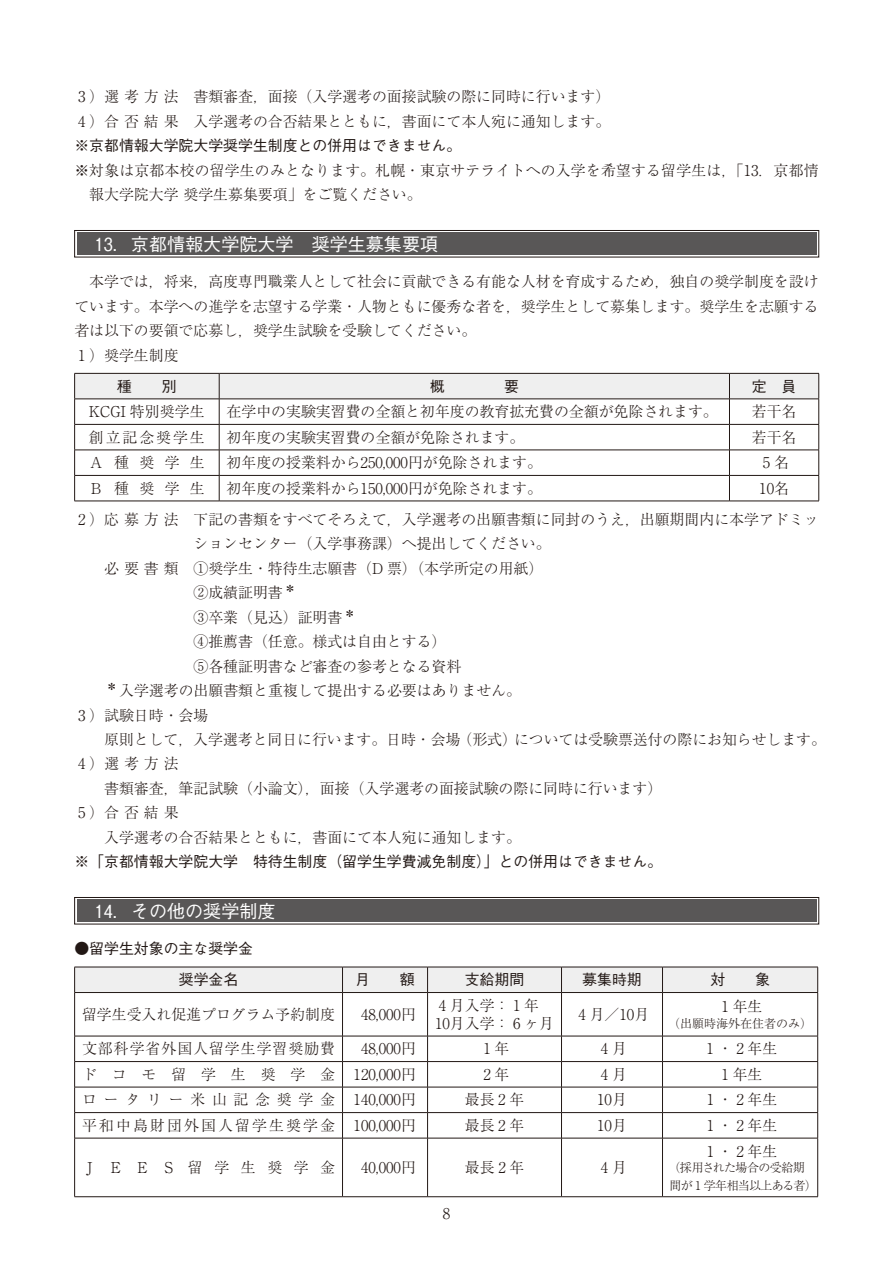
<style>
.page{position:relative;width:893px;height:1263px;background:#fff}
.page>*{position:absolute;margin:0;border:0;box-sizing:border-box;transform-origin:0 0}
.t1{font:500 18px "Gothic BBB Pro";color:#fff}
.t2{font:300 14.85px/24.5px "Ryumin Pro";color:#221815}
.t3{font:500 14.85px/31px "Gothic BBB Pro";color:#221815}
.t4{font:300 14.85px "Ryumin Pro";letter-spacing:.145em;color:#221815}
.t5{font:300 14.85px "Ryumin Pro";letter-spacing:.455em;color:#221815}
.t6{font:300 14.85px "Ryumin Pro";letter-spacing:1em;color:#221815}
.t7{font:300 14.85px "Ryumin Pro";letter-spacing:.065em;color:#221815}
.t8{font:300 14.85px "Ryumin Pro";letter-spacing:.78em;color:#221815}
.t9{font:300 14.85px "Ryumin Pro";letter-spacing:.13em;color:#221815}
.t10{font:300 12px/18px "Ryumin Pro";letter-spacing:-.06em;color:#221815}
.t11{font:300 12px "Ryumin Pro";color:#221815}
</style>
<div class="page">
<div style="left:77px;top:233px;width:740px;height:22px;background:#595757"></div>
<div style="left:74px;top:230px;width:745px;height:27px;border:1px solid #221815"></div>
<svg style="left:74px;top:373px;width:745px;height:128px"></svg>
<hr style="left:74px;top:501px;width:145px;height:1px;background:#221815">
<hr style="left:219px;top:501px;width:510px;height:1px;background:#221815">
<hr style="left:729px;top:501px;width:90px;height:1px;background:#221815">
<div style="left:77px;top:899px;width:740px;height:23px;background:#595757"></div>
<div style="left:74px;top:897px;width:745px;height:27px;border:1px solid #221815"></div>
<div style="left:74px;top:967px;width:744px;height:25px;background:#efefef"></div>
<hr style="left:74px;top:992px;width:268px;height:1px;background:#221815">
<hr style="left:74px;top:993px;width:1px;height:43px;background:#221815">
<hr style="left:342px;top:992px;width:86px;height:1px;background:#221815">
<hr style="left:342px;top:993px;width:1px;height:43px;background:#221815">
<hr style="left:428px;top:992px;width:133px;height:1px;background:#221815">
<hr style="left:427px;top:993px;width:1px;height:43px;background:#221815">
<hr style="left:561px;top:992px;width:101px;height:1px;background:#221815">
<hr style="left:561px;top:993px;width:1px;height:43px;background:#221815">
<hr style="left:662px;top:992px;width:156px;height:1px;background:#221815">
<hr style="left:662px;top:993px;width:1px;height:43px;background:#221815">
<hr style="left:817px;top:993px;width:1px;height:43px;background:#221815">
<hr style="left:74px;top:1036px;width:268px;height:1px;background:#221815">
<hr style="left:342px;top:1036px;width:86px;height:1px;background:#221815">
<hr style="left:428px;top:1036px;width:133px;height:1px;background:#221815">
<hr style="left:561px;top:1036px;width:101px;height:1px;background:#221815">
<hr style="left:662px;top:1036px;width:156px;height:1px;background:#221815">
<hr style="left:74px;top:1061px;width:268px;height:1px;background:#221815">
<hr style="left:342px;top:1061px;width:86px;height:1px;background:#221815">
<hr style="left:428px;top:1061px;width:133px;height:1px;background:#221815">
<hr style="left:561px;top:1061px;width:101px;height:1px;background:#221815">
<hr style="left:662px;top:1061px;width:156px;height:1px;background:#221815">
<hr style="left:74px;top:1087px;width:268px;height:1px;background:#221815">
<hr style="left:342px;top:1087px;width:86px;height:1px;background:#221815">
<hr style="left:428px;top:1087px;width:133px;height:1px;background:#221815">
<hr style="left:561px;top:1087px;width:101px;height:1px;background:#221815">
<hr style="left:662px;top:1087px;width:156px;height:1px;background:#221815">
<hr style="left:74px;top:1112px;width:268px;height:1px;background:#221815">
<svg style="left:74px;top:1036px;width:1px;height:102px"></svg>
<hr style="left:342px;top:1112px;width:86px;height:1px;background:#221815">
<svg style="left:342px;top:1036px;width:1px;height:102px"></svg>
<hr style="left:428px;top:1112px;width:133px;height:1px;background:#221815">
<svg style="left:427px;top:1036px;width:1px;height:102px"></svg>
<hr style="left:561px;top:1112px;width:101px;height:1px;background:#221815">
<svg style="left:561px;top:1036px;width:1px;height:102px"></svg>
<hr style="left:662px;top:1112px;width:156px;height:1px;background:#221815">
<svg style="left:662px;top:1036px;width:1px;height:102px"></svg>
<svg style="left:817px;top:1036px;width:1px;height:102px"></svg>
<hr style="left:74px;top:1138px;width:268px;height:1px;background:#221815">
<hr style="left:74px;top:1138px;width:1px;height:58px;background:#221815">
<hr style="left:342px;top:1138px;width:86px;height:1px;background:#221815">
<hr style="left:342px;top:1138px;width:1px;height:58px;background:#221815">
<hr style="left:428px;top:1138px;width:133px;height:1px;background:#221815">
<hr style="left:427px;top:1138px;width:1px;height:58px;background:#221815">
<hr style="left:561px;top:1138px;width:101px;height:1px;background:#221815">
<hr style="left:561px;top:1138px;width:1px;height:58px;background:#221815">
<hr style="left:662px;top:1138px;width:156px;height:1px;background:#221815">
<hr style="left:662px;top:1138px;width:1px;height:58px;background:#221815">
<hr style="left:817px;top:1138px;width:1px;height:58px;background:#221815">
<hr style="left:74px;top:1196px;width:268px;height:1px;background:#221815">
<hr style="left:342px;top:1196px;width:86px;height:1px;background:#221815">
<hr style="left:428px;top:1196px;width:133px;height:1px;background:#221815">
<hr style="left:561px;top:1196px;width:101px;height:1px;background:#221815">
<hr style="left:662px;top:1196px;width:156px;height:1px;background:#221815">
<p class="t2" style="left:78px;top:83px;width:534px">3 ）選考方法　書類審査，面接（入学選考の面接試験の際に同時に行います）<br>4 ）合否結果　入学選考の合否結果とともに，書面にて本人宛に通知します。</p>
<p class="t3" style="left:74px;top:128px;width:388px">※京都情報大学院大学奨学生制度との併用はできません。</p>
<p class="t2" style="left:89px;top:157px;width:731px;text-indent:-15px">※対象は京都本校の留学生のみとなります。札幌・東京サテライトへの入学を希望する留学生は，「13．京都情報大学院大学 奨学生募集要項」をご覧ください。</p>
<p class="t1" style="left:77px;top:229px;width:363px">　13．京都情報大学院大学 奨学生募集要項</p>
<p class="t2" style="left:74px;top:268px;width:746px;text-indent:15px">本学では，将来，高度専門職業人として社会に貢献できる有能な人材を育成するため，独自の奨学制度を設けています。本学への進学を志望する学業・人物ともに優秀な者を，奨学生として募集します。奨学生を志願する者は以下の要領で応募し，奨学生試験を受験してください。<br>1 ）奨学生制度</p>
<p class="t3" style="left:117px;top:369px;width:61px">種　　別</p>
<p class="t3" style="left:430px;top:369px;width:91px">概　　　　要</p>
<p class="t3" style="left:752px;top:369px;width:46px">定　員</p>
<p class="t2" style="left:89px;top:398px;width:117px">KCGI 特別奨学生</p>
<p class="t2" style="left:227px;top:398px;width:493px">在学中の実験実習費の全額と初年度の教育拡充費の全額が免除されます。</p>
<p class="t2" style="left:752px;top:398px;width:46px">若干名</p>
<p class="t9" style="left:89px;top:426px;width:117px">創立記念奨学生</p>
<p class="t2" style="left:227px;top:424px;width:299px">初年度の実験実習費の全額が免除されます。</p>
<p class="t2" style="left:752px;top:424px;width:46px">若干名</p>
<p class="t2" style="left:89px;top:449px;width:117px">Ａ種奨学生</p>
<p class="t2" style="left:227px;top:449px;width:317px">初年度の授業料から250,000円が免除されます。</p>
<p class="t2" style="left:763px;top:449px;width:28px">5名</p>
<p class="t2" style="left:89px;top:475px;width:117px">Ｂ種奨学生</p>
<p class="t2" style="left:227px;top:475px;width:317px">初年度の授業料から150,000円が免除されます。</p>
<p class="t2" style="left:78px;top:471px;width:742px;line-height:31px;text-indent:681px">10名<br>2 ）応募方法 下記の書類をすべてそろえて，入学選考の出願書類に同封のうえ，出願期間内に本学アドミッ</p>
<p class="t2" style="left:193px;top:530px;width:359px">ションセンター（入学事務課）へ提出してください。</p>
<p class="t2" style="left:104px;top:555px;width:441px">必要書類 ①奨学生・特待生志願書（D 票）（本学所定の用紙）</p>
<p class="t2" style="left:193px;top:579px;width:104px">②成績証明書<sup>＊</sup></p>
<p class="t2" style="left:193px;top:604px;width:164px">③卒業（見込）証明書<sup>＊</sup></p>
<p class="t2" style="left:193px;top:628px;width:254px">④推薦書（任意。様式は自由とする）</p>
<p class="t2" style="left:193px;top:653px;width:269px">⑤各種証明書など審査の参考となる資料</p>
<p class="t2" style="left:106px;top:677px;width:417px"><sup>＊</sup>入学選考の出願書類と重複して提出する必要はありません。</p>
<p class="t2" style="left:78px;top:701px;width:132px">3 ）試験日時・会場</p>
<p class="t2" style="left:104px;top:726px;width:723px">原則として，入学選考と同日に行います。日時・会場（形式）については受験票送付の際にお知らせします。</p>
<p class="t2" style="left:78px;top:750px;width:102px">4）選考方法</p>
<p class="t2" style="left:104px;top:775px;width:560px">書類審査，筆記試験（小論文），面接（入学選考の面接試験の際に同時に行います）</p>
<p class="t2" style="left:78px;top:799px;width:102px">5）合否結果</p>
<p class="t2" style="left:104px;top:824px;width:418px">入学選考の合否結果とともに，書面にて本人宛に通知します。</p>
<p class="t3" style="left:74px;top:844px;width:589px">※「京都情報大学院大学　特待生制度（留学生学費減免制度）」との併用はできません。</p>
<p class="t1" style="left:77px;top:896px;width:200px">　14．その他の奨学制度</p>
<p class="t3" style="left:179px;top:931px;width:76px;text-indent:-104px">●留学生対象の主な奨学金奨学金名</p>
<p class="t3" style="left:355px;top:962px;width:16px">月</p>
<p class="t3" style="left:400px;top:962px;width:16px">額</p>
<p class="t3" style="left:465px;top:962px;width:61px">支給期間</p>
<p class="t3" style="left:582px;top:962px;width:61px">募集時期</p>
<p class="t3" style="left:710px;top:962px;width:16px">対</p>
<p class="t3" style="left:755px;top:962px;width:16px">象</p>
<p class="t2" style="left:82px;top:1001px;width:254px">留学生受入れ促進プログラム予約制度</p>
<p class="t2" style="left:361px;top:1001px;width:56px">48,000円</p>
<p class="t2" style="left:435px;top:995px;width:121px;line-height:18px">4 月入学： 1 年<br>10月入学： 6 ヶ月</p>
<p class="t2" style="left:578px;top:1001px;width:72px">4 月／10月</p>
<p class="t2" style="left:721px;top:993px;width:42px">1 年生</p>
<p class="t11" style="left:668px;top:1014px;width:146px">（出願時海外在住者のみ）</p>
<p class="t7" style="left:82px;top:1037px;width:255px">文部科学省外国人留学生学習奨励費</p>
<p class="t2" style="left:361px;top:1035px;width:56px">48,000円</p>
<p class="t2" style="left:483px;top:1035px;width:28px">1 年</p>
<p class="t2" style="left:601px;top:1035px;width:28px">4月</p>
<p class="t2" style="left:707px;top:1035px;width:72px">1・2年生</p>
<p class="t6" style="left:82px;top:1063px;width:335px">ドコモ留学生奨学金 120,000円</p>
<p class="t2" style="left:483px;top:1061px;width:28px">2年</p>
<p class="t2" style="left:601px;top:1061px;width:28px">4月</p>
<p class="t2" style="left:721px;top:1061px;width:42px">1 年生</p>
<p class="t5" style="left:82px;top:1088px;width:335px">ロータリー米山記念奨学金 140,000円</p>
<p class="t2" style="left:465px;top:1086px;width:61px">最長2年</p>
<p class="t2" style="left:597px;top:1086px;width:31px">10月</p>
<p class="t2" style="left:707px;top:1086px;width:72px">1・2年生</p>
<p class="t4" style="left:82px;top:1114px;width:335px">平和中島財団外国人留学生奨学金 100,000円</p>
<p class="t2" style="left:465px;top:1112px;width:61px">最長2年</p>
<p class="t2" style="left:597px;top:1112px;width:31px">10月</p>
<p class="t2" style="left:707px;top:1112px;width:72px">1・2年生</p>
<p class="t8" style="left:82px;top:1156px;width:255px">ＪＥＥＳ留学生奨学金</p>
<p class="t2" style="left:361px;top:1154px;width:56px">40,000円</p>
<p class="t2" style="left:465px;top:1154px;width:61px">最長2年</p>
<p class="t2" style="left:601px;top:1154px;width:28px">4月</p>
<p class="t2" style="left:707px;top:1137px;width:72px">1・2年生</p>
<p class="t10" style="left:668px;top:1157px;width:150px">（採用された場合の受給期間が 1 学年相当以上ある者）</p>
<p class="t2" style="left:443px;top:1200px;width:9px">8</p>
</div>
